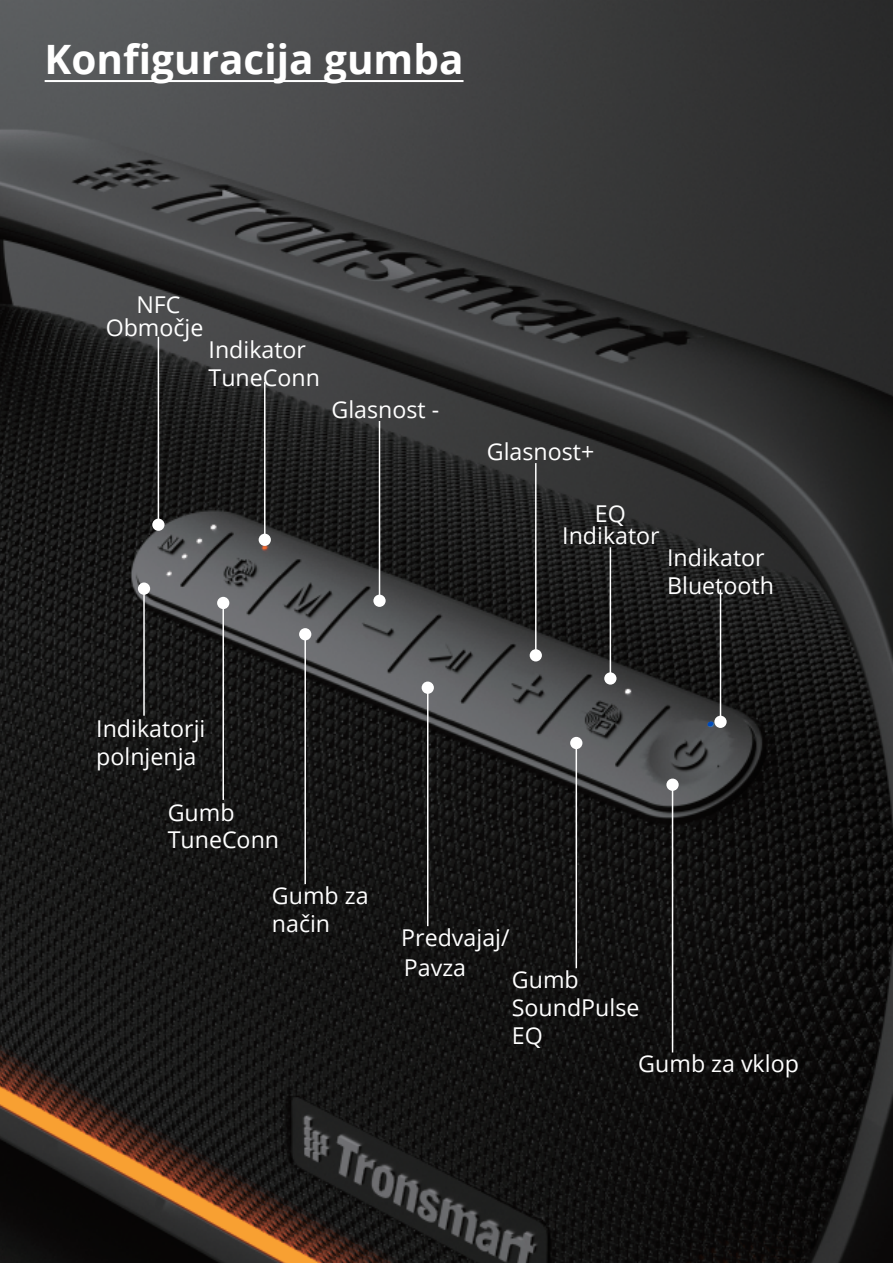
<style>
.page{position:relative;width:893px;height:1263px;background:#fff}
.page>*{position:absolute;margin:0;border:0;box-sizing:border-box;transform-origin:0 0}
.t1{font:700 40.5px "Open Sans";color:#fff}
.t2{font:23.1px/27.9px "Open Sans";color:#fff}
.t3{font:23.1px "Open Sans";color:#fff}
.s1{font-style:inherit}
</style>
<div class="page">
<img style="left:0;top:0;width:893px;height:1263px">
<hr style="left:45px;top:80px;width:418px;height:2px;background:#fff">
<div style="left:152px;top:519px;width:13px;height:12px;background:#fff;border-radius:50%"></div>
<hr style="left:158px;top:337px;width:1px;height:188px;background:#fff">
<div style="left:259px;top:534px;width:12px;height:12px;background:#fff;border-radius:50%"></div>
<hr style="left:264px;top:382px;width:1px;height:158px;background:#fff">
<div style="left:373px;top:595px;width:13px;height:12px;background:#fff;border-radius:50%"></div>
<hr style="left:379px;top:421px;width:1px;height:180px;background:#fff">
<div style="left:530px;top:649px;width:12px;height:12px;background:#fff;border-radius:50%"></div>
<hr style="left:535px;top:463px;width:1px;height:192px;background:#fff">
<div style="left:604px;top:672px;width:12px;height:13px;background:#fff;border-radius:50%"></div>
<hr style="left:610px;top:547px;width:1px;height:131px;background:#fff">
<div style="left:714px;top:716px;width:13px;height:12px;background:#fff;border-radius:50%"></div>
<hr style="left:720px;top:589px;width:1px;height:133px;background:#fff">
<div style="left:138px;top:582px;width:12px;height:13px;background:#fff;border-radius:50%"></div>
<hr style="left:143px;top:589px;width:2px;height:127px;background:#fff">
<div style="left:217px;top:597px;width:12px;height:12px;background:#fff;border-radius:50%"></div>
<hr style="left:222px;top:603px;width:2px;height:197px;background:#fff">
<div style="left:299px;top:628px;width:12px;height:12px;background:#fff;border-radius:50%"></div>
<hr style="left:304px;top:634px;width:2px;height:250px;background:#fff">
<div style="left:422px;top:681px;width:12px;height:13px;background:#fff;border-radius:50%"></div>
<hr style="left:427px;top:688px;width:1px;height:238px;background:#fff">
<div style="left:570px;top:737px;width:12px;height:12px;background:#fff;border-radius:50%"></div>
<hr style="left:576px;top:743px;width:1px;height:225px;background:#fff">
<div style="left:666px;top:778px;width:13px;height:13px;background:#fff;border-radius:50%"></div>
<hr style="left:672px;top:785px;width:1px;height:267px;background:#fff">
<div style="left:707px;top:721px;width:7px;height:6px;background:#004aba;border-radius:2px"></div>
<h1 class="t1" style="left:45px;top:31px;width:420px">Konfiguracija gumba</h1>
<p class="t3" style="left:136px;top:288px;width:46px">NFC</p>
<p class="t2" style="left:106px;top:313px;width:99px">Območje</p>
<p class="t2" style="left:209px;top:335px;width:113px">Indikator<br>TuneConn</p>
<p class="t2" style="left:332px;top:395px;width:109px">Glasnost <span class="s1">-</span></p>
<p class="t2" style="left:487px;top:437px;width:109px">Glasnost<span class="s1">+</span></p>
<p class="t3" style="left:595px;top:497px;width:32px">EQ</p>
<p class="t2" style="left:562px;top:521px;width:99px">Indikator</p>
<p class="t2" style="left:667px;top:543px;width:108px">Indikator<br>Bluetooth</p>
<p class="t2" style="left:96px;top:714px;width:111px">Indikatorji polnjenja</p>
<p class="t2" style="left:168px;top:798px;width:68px">Gumb</p>
<p class="t3" style="left:168px;top:824px;width:113px">TuneConn</p>
<p class="t2" style="left:272px;top:881px;width:98px">Gumb za način</p>
<p class="t2" style="left:401px;top:921px;width:110px;line-height:30.6px">Predvajaj/<br>Pavza</p>
<p class="t2" style="left:512px;top:965px;width:129px">Gumb<br>SoundPulse<br>EQ</p>
<p class="t2" style="left:638px;top:1048px;width:162px">Gumb za vklop</p>
</div>
